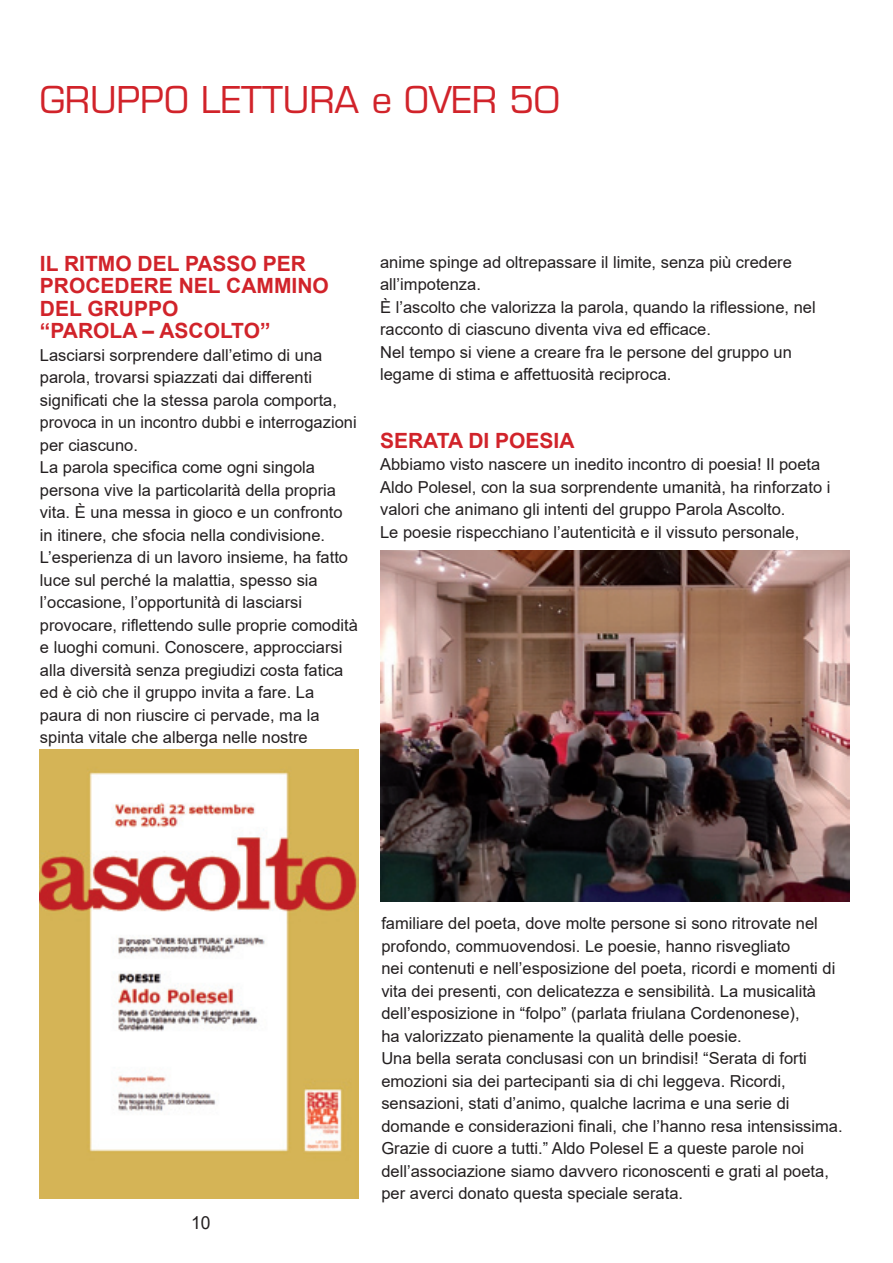
<style>
.page{position:relative;width:893px;height:1263px;background:#fff}
.page>*{position:absolute;margin:0;border:0;box-sizing:border-box;transform-origin:0 0}
.t1{font:36px "Eurostile LT Std";color:#d1232a}
.t2{font:700 21px/22.5px "Arial";color:#d1232a}
.t3{font:18px "Arial";color:#231f20}
.t4{font:16.5px/22.5px "Arial";color:#231f20}
</style>
<div class="page">
<img style="left:40px;top:749px;width:318px;height:450px">
<img style="left:380px;top:551px;width:469px;height:351px">
<p class="t1" style="left:40px;top:78px;width:521px">GRUPPO LETTURA e OVER 50</p>
<p class="t2" style="left:40px;top:252px;width:290px">IL RITMO DEL PASSO PER<br>PROCEDERE NEL CAMMINO<br>DEL GRUPPO<br>“PAROLA – ASCOLTO”</p>
<p class="t4" style="left:40px;top:344px;width:320px">Lasciarsi sorprendere dall’etimo di una parola, trovarsi spiazzati dai differenti significati che la stessa parola comporta, provoca in un incontro dubbi e interrogazioni per ciascuno.<br>La parola specifica come ogni singola persona vive la particolarità della propria vita. È una messa in gioco e un confronto in itinere, che sfocia nella condivisione.<br>L’esperienza di un lavoro insieme, ha fatto luce sul perché la malattia, spesso sia l’occasione, l’opportunità di lasciarsi provocare, riflettendo sulle proprie comodità e luoghi comuni. Conoscere, approcciarsi alla diversità senza pregiudizi costa fatica ed è ciò che il gruppo invita a fare. La paura di non riuscire ci pervade, ma la spinta vitale che alberga nelle nostre</p>
<p class="t4" style="left:380px;top:250px;width:437px">anime spinge ad oltrepassare il limite, senza più credere all’impotenza.<br>È l’ascolto che valorizza la parola, quando la riflessione, nel racconto di ciascuno diventa viva ed efficace.<br>Nel tempo si viene a creare fra le persone del gruppo un legame di stima e affettuosità reciproca.</p>
<p class="t2" style="left:380px;top:429px;width:196px">SERATA DI POESIA</p>
<p class="t4" style="left:380px;top:453px;width:452px">Abbiamo visto nascere un inedito incontro di poesia! Il poeta Aldo Polesel, con la sua sorprendente umanità, ha rinforzato i valori che animano gli intenti del gruppo Parola Ascolto.<br>Le poesie rispecchiano l’autenticità e il vissuto personale,</p>
<p class="t3" style="left:191px;top:1210px;width:21px">10</p>
<p class="t4" style="left:381px;top:912px;width:463px">familiare del poeta, dove molte persone si sono ritrovate nel profondo, commuovendosi. Le poesie, hanno risvegliato<br>nei contenuti e nell’esposizione del poeta, ricordi e momenti di vita dei presenti, con delicatezza e sensibilità. La musicalità dell’esposizione in “folpo” (parlata friulana Cordenonese),<br>ha valorizzato pienamente la qualità delle poesie.<br>Una bella serata conclusasi con un brindisi! “Serata di forti emozioni sia dei partecipanti sia di chi leggeva. Ricordi, sensazioni, stati d’animo, qualche lacrima e una serie di domande e considerazioni finali, che l’hanno resa intensissima.<br>Grazie di cuore a tutti.” Aldo Polesel E a queste parole noi dell’associazione siamo davvero riconoscenti e grati al poeta, per averci donato questa speciale serata.</p>
</div>
